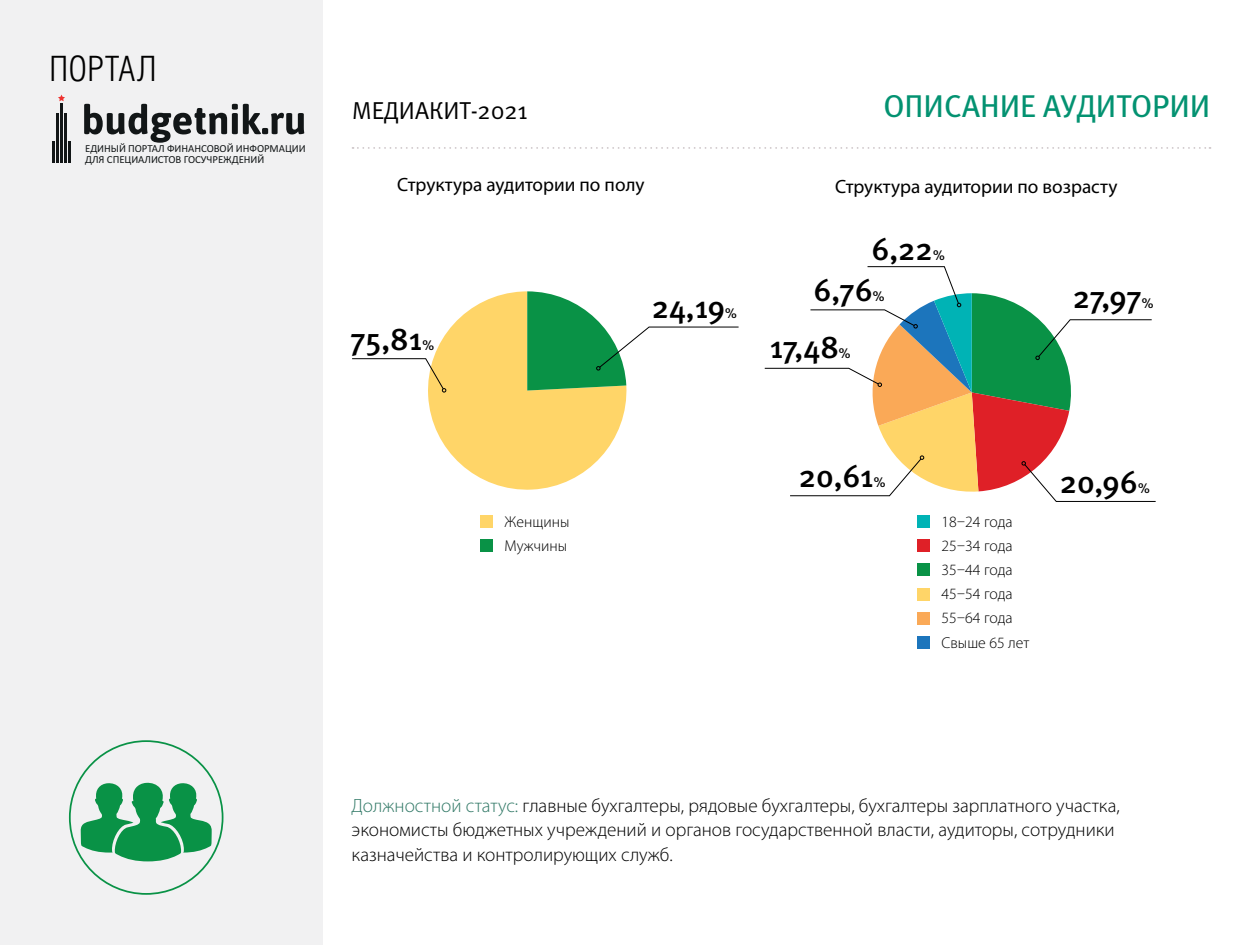
<style>
.page{position:relative;width:1260px;height:945px;background:#fff}
.page>*{position:absolute;margin:0;border:0;box-sizing:border-box;transform-origin:0 0}
.t1{font:35px "Helios Cond Light C";letter-spacing:.005em;color:#000}
.t2{font:31.5px "Meta Medium C";letter-spacing:-.01em;color:#000}
.t3{font:31.5px "Meta Book LFC";color:#039271}
.t4{font:24.5px "Meta Normal C";color:#000}
.t5{font:300 19.25px/24.5px "Myriad Pro";color:#000}
.t6{font:19.25px "Myriad Pro";color:#000}
.t7{font:300 15.75px/24.2px "Myriad Pro";color:#000}
.t8{font:14px "Meta Medium C";color:#000}
.t9{font:10.85px/10.8px "Calibri";letter-spacing:-.005em;color:#121617}
.s1{color:#337a68}
</style>
<div class="page">
<div style="left:0;top:0;width:322px;height:945px;background:#f1f1f2"></div>
<svg style="left:353px;top:147px;width:858px;height:2px"></svg>
<hr style="left:60px;top:103px;width:3px;height:60px;background:#121617">
<hr style="left:64px;top:113px;width:3px;height:50px;background:#121617">
<hr style="left:68px;top:142px;width:3px;height:21px;background:#121617">
<hr style="left:56px;top:113px;width:3px;height:50px;background:#121617">
<hr style="left:52px;top:142px;width:3px;height:21px;background:#121617">
<svg style="left:58px;top:95px;width:7px;height:6px"></svg>
<svg style="left:84px;top:104px;width:220px;height:39px"></svg>
<svg style="left:764px;top:266px;width:392px;height:236px"></svg>
<div style="left:917px;top:515px;width:13px;height:13px;background:#00b3b5"></div>
<div style="left:917px;top:539px;width:13px;height:13px;background:#df2027"></div>
<div style="left:917px;top:563px;width:13px;height:13px;background:#099246"></div>
<div style="left:917px;top:588px;width:13px;height:12px;background:#ffd568"></div>
<div style="left:917px;top:612px;width:13px;height:13px;background:#faa957"></div>
<div style="left:917px;top:636px;width:13px;height:13px;background:#1c75bc"></div>
<svg style="left:80px;top:782px;width:132px;height:80px"></svg>
<div style="left:480px;top:515px;width:13px;height:13px;background:#ffd568"></div>
<div style="left:480px;top:539px;width:13px;height:13px;background:#099246"></div>
<svg style="left:352px;top:291px;width:387px;height:199px"></svg>
<h1 class="t1" style="left:50px;top:49px;width:108px">Портал</h1>
<p class="t9" style="left:85px;top:143px;width:222px">ЕДИНЫЙ ПОРТАЛ ФИНАНСОВОЙ ИНФОРМАЦИИ<br>ДЛЯ СПЕЦИАЛИСТОВ ГОСУЧРЕЖДЕНИЙ</p>
<p class="t4" style="left:352px;top:97px;width:177px">Медиакит-2021</p>
<h2 class="t3" style="left:883px;top:88px;width:328px">Описание аудитории</h2>
<p class="t6" style="left:397px;top:172px;width:249px">Структура аудитории по полу</p>
<p class="t6" style="left:835px;top:175px;width:284px">Структура аудитории по возрасту</p>
<h2 class="t2" style="left:872px;top:231px;width:63px">6,22</h2>
<p class="t8" style="left:933px;top:247px;width:13px">%</p>
<h2 class="t2" style="left:350px;top:321px;width:74px">75,81</h2>
<p class="t8" style="left:422px;top:337px;width:13px">%</p>
<p class="t7" style="left:505px;top:509px;width:66px">Женщины<br>Мужчины</p>
<h2 class="t2" style="left:652px;top:289px;width:75px">24,19</h2>
<p class="t8" style="left:725px;top:305px;width:13px">%</p>
<h2 class="t2" style="left:814px;top:272px;width:61px">6,76</h2>
<p class="t8" style="left:873px;top:288px;width:13px">%</p>
<h2 class="t2" style="left:770px;top:329px;width:71px">17,48</h2>
<p class="t8" style="left:839px;top:345px;width:13px">%</p>
<h2 class="t2" style="left:1073px;top:279px;width:70px">27,97</h2>
<p class="t8" style="left:1142px;top:295px;width:13px">%</p>
<h2 class="t2" style="left:799px;top:458px;width:76px">20,61</h2>
<p class="t8" style="left:874px;top:474px;width:13px">%</p>
<h2 class="t2" style="left:1060px;top:464px;width:80px">20,96</h2>
<p class="t8" style="left:1138px;top:480px;width:13px">%</p>
<p class="t7" style="left:942px;top:509px;width:89px">18–24 года<br>25–34 года<br>35–44 года<br>45–54 года<br>55–64 года<br>Свыше 65 лет</p>
<p class="t5" style="left:352px;top:793px;width:770px"><span class="s1">Должностной статус:</span> главные бухгалтеры, рядовые бухгалтеры, бухгалтеры зарплатного участка, экономисты бюджетных учреждений и органов государственной власти, аудиторы, сотрудники казначейства и контролирующих служб.</p>
</div>
